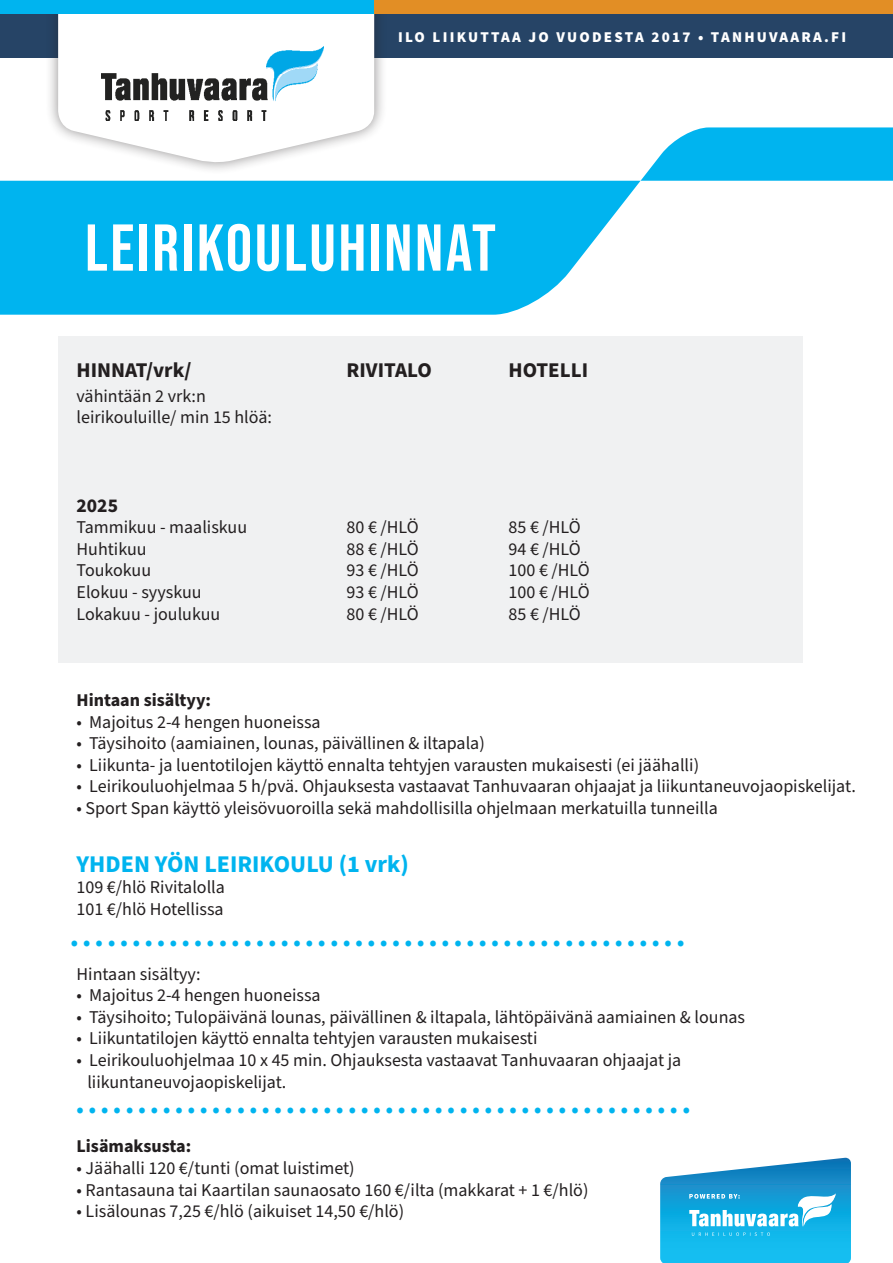
<style>
.page{position:relative;width:893px;height:1263px;background:#fff}
.page>*{position:absolute;margin:0;border:0;box-sizing:border-box;transform-origin:0 0}
.t1{font:66px "Bebas Neue";letter-spacing:.04em;color:#fff}
.t2{font:700 24px "Source Sans Pro";color:#00b4ef}
.t3{font:700 21px "Source Sans Pro";color:#00b4ef}
.t4{font:700 21px "Source Sans Pro";color:#231f20}
.t5{font:700 19.5px "Source Sans Pro";color:#231f20}
.t6{font:18px/21.6px "Source Sans Pro";color:#231f20}
.t7{font:700 18px "Source Sans Pro";color:#231f20}
.t8{font:900 15px "Source Sans Pro";letter-spacing:.15em;color:#fff}
</style>
<div class="page">
<div style="left:58px;top:336px;width:744px;height:327px;background:#f0f1f2"></div>
<div style="left:0;top:4px;width:893px;height:53px;background:#264466"></div>
<svg style="left:0;top:181px;width:641px;height:134px;background:#16baf0"></svg>
<svg style="left:641px;top:127px;width:252px;height:54px;background:#1bbcf0"></svg>
<div style="left:45px;top:0;width:343px;height:175px;background:#231f20;opacity:.5"></div>
<svg style="left:58px;top:14px;width:316px;height:150px"></svg>
<div style="left:0;top:0;width:379px;height:14px;background:#00b4ef"></div>
<div style="left:374px;top:0;width:519px;height:14px;background:#e28e25"></div>
<svg style="left:660px;top:1158px;width:191px;height:105px;background:#3bb5e3"></svg>
<img style="left:101px;top:47px;width:222px;height:73px">
<p class="t8" style="left:398px;top:27px;width:450px">ILO LIIKUTTAA JO VUODESTA 2017 • TANHUVAARA.FI</p>
<p class="t1" style="left:85px;top:210px;width:412px">LEIRIKOULUHINNAT</p>
<p class="t4" style="left:77px;top:355px;width:116px">HINNAT/vrk/</p>
<p class="t4" style="left:347px;top:355px;width:87px">RIVITALO</p>
<p class="t4" style="left:509px;top:355px;width:81px">HOTELLI</p>
<p class="t6" style="left:77px;top:386px;width:131px">vähintään 2 vrk:n</p>
<p class="t6" style="left:77px;top:407px;width:197px">leirikouluille/ min 15 hlöä:</p>
<p class="t5" style="left:77px;top:492px;width:43px">2025</p>
<p class="t6" style="left:77px;top:517px;width:172px">Tammikuu - maaliskuu</p>
<p class="t6" style="left:347px;top:517px;width:74px">80 € /HLÖ</p>
<p class="t6" style="left:509px;top:517px;width:74px">85 € /HLÖ</p>
<p class="t6" style="left:77px;top:539px;width:72px">Huhtikuu</p>
<p class="t6" style="left:347px;top:539px;width:74px">88 € /HLÖ</p>
<p class="t6" style="left:509px;top:539px;width:74px">94 € /HLÖ</p>
<p class="t6" style="left:77px;top:560px;width:76px">Toukokuu</p>
<p class="t6" style="left:347px;top:560px;width:74px">93 € /HLÖ</p>
<p class="t6" style="left:509px;top:560px;width:83px">100 € /HLÖ</p>
<p class="t6" style="left:77px;top:582px;width:127px">Elokuu - syyskuu</p>
<p class="t6" style="left:347px;top:582px;width:74px">93 € /HLÖ</p>
<p class="t6" style="left:509px;top:582px;width:83px">100 € /HLÖ</p>
<p class="t6" style="left:77px;top:603px;width:145px">Lokakuu - joulukuu</p>
<p class="t6" style="left:347px;top:603px;width:74px">80 € /HLÖ</p>
<p class="t6" style="left:509px;top:603px;width:74px">85 € /HLÖ</p>
<p class="t7" style="left:77px;top:688px;width:136px">Hintaan sisältyy:</p>
<p class="t6" style="left:77px;top:711px;width:246px">• Majoitus 2-4 hengen huoneissa</p>
<p class="t6" style="left:77px;top:733px;width:410px">• Täysihoito (aamiainen, lounas, päivällinen &amp; iltapala)</p>
<p class="t6" style="left:77px;top:755px;width:624px">• Liikunta- ja luentotilojen käyttö ennalta tehtyjen varausten mukaisesti (ei jäähalli)</p>
<p class="t6" style="left:77px;top:776px;width:781px">• Leirikouluohjelmaa 5 h/pvä. Ohjauksesta vastaavat Tanhuvaaran ohjaajat ja liikuntaneuvojaopiskelijat.</p>
<p class="t6" style="left:77px;top:798px;width:643px">• Sport Span käyttö yleisövuoroilla sekä mahdollisilla ohjelmaan merkatuilla tunneilla</p>
<p class="t2" style="left:77px;top:847px;width:334px">YHDEN YÖN LEIRIKOULU (1 vrk)</p>
<p class="t6" style="left:77px;top:877px;width:150px">109 €/hlö Rivitalolla</p>
<p class="t6" style="left:77px;top:899px;width:149px">101 €/hlö Hotellissa</p>
<p class="t3" style="left:71px;top:928px;width:615px">••••••••••••••••••••••••••••••••••••••••••••••••••</p>
<p class="t6" style="left:77px;top:963px;width:126px">Hintaan sisältyy:</p>
<p class="t6" style="left:77px;top:985px;width:246px">• Majoitus 2-4 hengen huoneissa</p>
<p class="t6" style="left:77px;top:1007px;width:670px">• Täysihoito; Tulopäivänä lounas, päivällinen &amp; iltapala, lähtöpäivänä aamiainen &amp; lounas</p>
<p class="t6" style="left:77px;top:1028px;width:462px">• Liikuntatilojen käyttö ennalta tehtyjen varausten mukaisesti</p>
<p class="t6" style="left:87px;top:1050px;width:595px;text-indent:-11px">• Leirikouluohjelmaa 10 x 45 min. Ohjauksesta vastaavat Tanhuvaaran ohjaajat ja liikuntaneuvojaopiskelijat.</p>
<p class="t3" style="left:77px;top:1095px;width:615px">••••••••••••••••••••••••••••••••••••••••••••••••••</p>
<p class="t7" style="left:77px;top:1134px;width:116px">Lisämaksusta:</p>
<p class="t6" style="left:77px;top:1158px;width:280px">• Jäähalli 120 €/tunti (omat luistimet)</p>
<p class="t6" style="left:77px;top:1179px;width:513px">• Rantasauna tai Kaartilan saunaosato 160 €/ilta (makkarat + 1 €/hlö)</p>
<p class="t6" style="left:77px;top:1201px;width:329px">• Lisälounas 7,25 €/hlö (aikuiset 14,50 €/hlö)</p>
</div>
